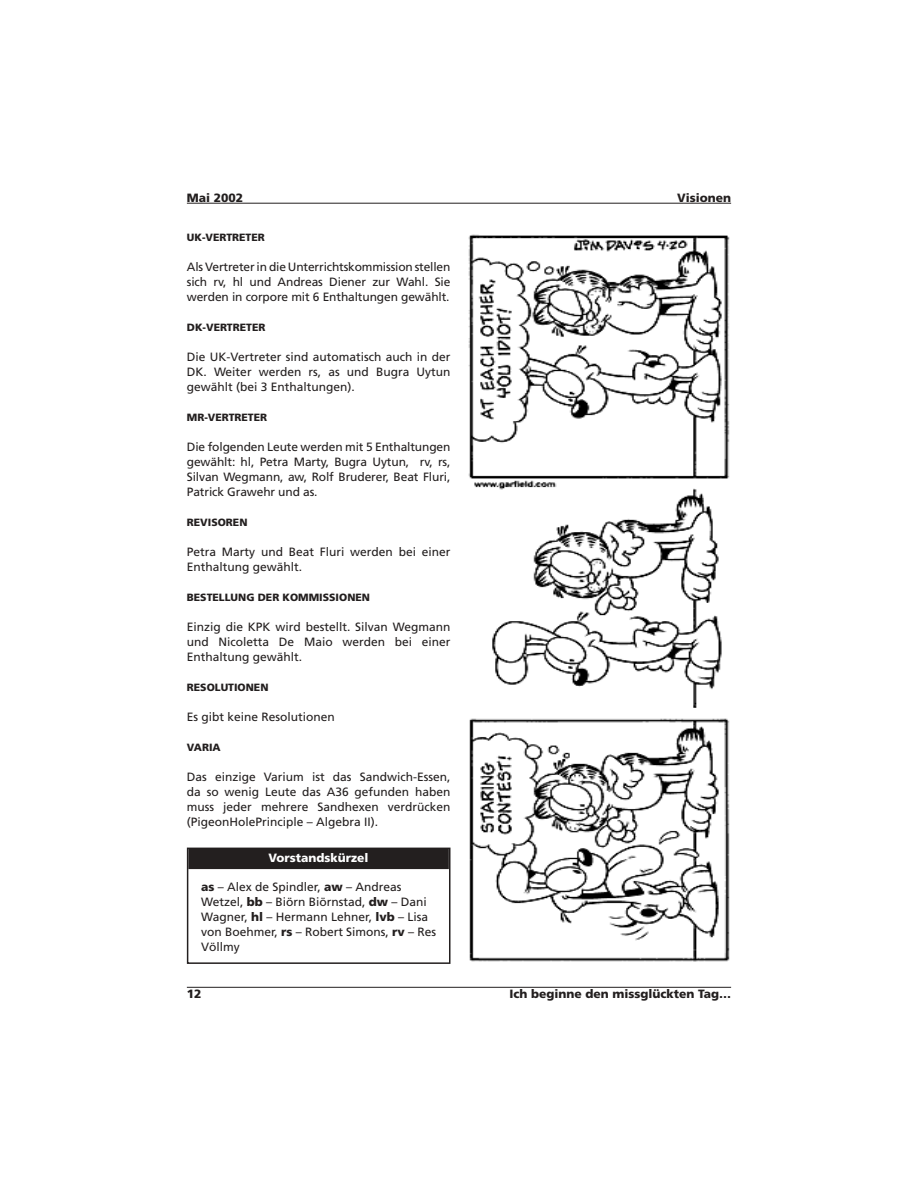
<style>
.page{position:relative;width:918px;height:1188px;background:#fff}
.page>*{position:absolute;margin:0;border:0;box-sizing:border-box;transform-origin:0 0}
.t1{font:12px/15px "Frutiger";color:#231f1f;text-align:justify}
.t2{font:900 12px "Frutiger";color:#231f1f}
.t3{font:900 12px "Frutiger";color:#fff}
.t4{font:900 10.5px "Frutiger";color:#231f1f}
.s1{font-weight:900}
</style>
<div class="page">
<hr style="left:187px;top:203px;width:544px;height:1px;background:#231f1f">
<hr style="left:187px;top:987px;width:544px;height:1px;background:#231f1f">
<img style="left:468px;top:234px;width:262px;height:728px">
<div style="left:188px;top:848px;width:261px;height:11px;background:#231f1f"></div>
<div style="left:188px;top:859px;width:261px;height:10px;background:#231f1f"></div>
<div style="left:187px;top:848px;width:263px;height:116px;border:2px solid #231f1f"></div>
<p class="t2" style="left:187px;top:193px;width:58px">Mai 2002</p>
<p class="t2" style="left:677px;top:193px;width:55px">Visionen</p>
<p class="t4" style="left:187px;top:233px;width:79px">UK-VERTRETER</p>
<p class="t1" style="left:187px;top:260px;width:265px">Als Vertreter in die Unterrichtskommission stellen sich rv, hl und Andreas Diener zur Wahl. Sie werden in corpore mit 6 Enthaltungen gewählt.</p>
<p class="t4" style="left:187px;top:323px;width:80px">DK-VERTRETER</p>
<p class="t1" style="left:187px;top:350px;width:265px">Die UK-Vertreter sind automatisch auch in der DK. Weiter werden rs, as und Bugra Uytun gewählt (bei 3 Enthaltungen).</p>
<p class="t4" style="left:187px;top:413px;width:82px">MR-VERTRETER</p>
<p class="t1" style="left:187px;top:440px;width:265px">Die folgenden Leute werden mit 5 Enthaltungen gewählt: hl, Petra Marty, Bugra Uytun, rv, rs, Silvan Wegmann, aw, Rolf Bruderer, Beat Fluri, Patrick Grawehr und as.</p>
<p class="t4" style="left:187px;top:518px;width:62px">REVISOREN</p>
<p class="t1" style="left:187px;top:545px;width:265px">Petra Marty und Beat Fluri werden bei einer<br>Enthaltung gewählt.</p>
<p class="t4" style="left:187px;top:593px;width:185px">BESTELLUNG DER KOMMISSIONEN</p>
<p class="t1" style="left:187px;top:620px;width:265px">Einzig die KPK wird bestellt. Silvan Wegmann und Nicoletta De Maio werden bei einer Enthaltung gewählt.</p>
<p class="t4" style="left:187px;top:683px;width:83px">RESOLUTIONEN</p>
<p class="t1" style="left:187px;top:710px;width:150px">Es gibt keine Resolutionen</p>
<p class="t4" style="left:187px;top:743px;width:35px">VARIA</p>
<p class="t1" style="left:187px;top:770px;width:265px">Das einzige Varium ist das Sandwich-Essen, da so wenig Leute das A36 gefunden haben muss jeder mehrere Sandhexen verdrücken (PigeonHolePrinciple – Algebra II).</p>
<p class="t3" style="left:269px;top:853px;width:102px">Vorstandskürzel</p>
<p class="t1" style="left:201px;top:880px;width:236px;text-align:left"><span class="s1">as</span> – Alex de Spindler, <span class="s1">aw</span> – Andreas<br>Wetzel, <span class="s1">bb</span> – Biörn Biörnstad, <span class="s1">dw</span> – Dani<br>Wagner, <span class="s1">hl</span> – Hermann Lehner, <span class="s1">lvb</span> – Lisa von Boehmer, <span class="s1">rs</span> – Robert Simons, <span class="s1">rv</span> – Res<br>Völlmy</p>
<p class="t2" style="left:187px;top:989px;width:16px">12</p>
<p class="t2" style="left:509px;top:989px;width:223px">Ich beginne den missglückten Tag…</p>
</div>
